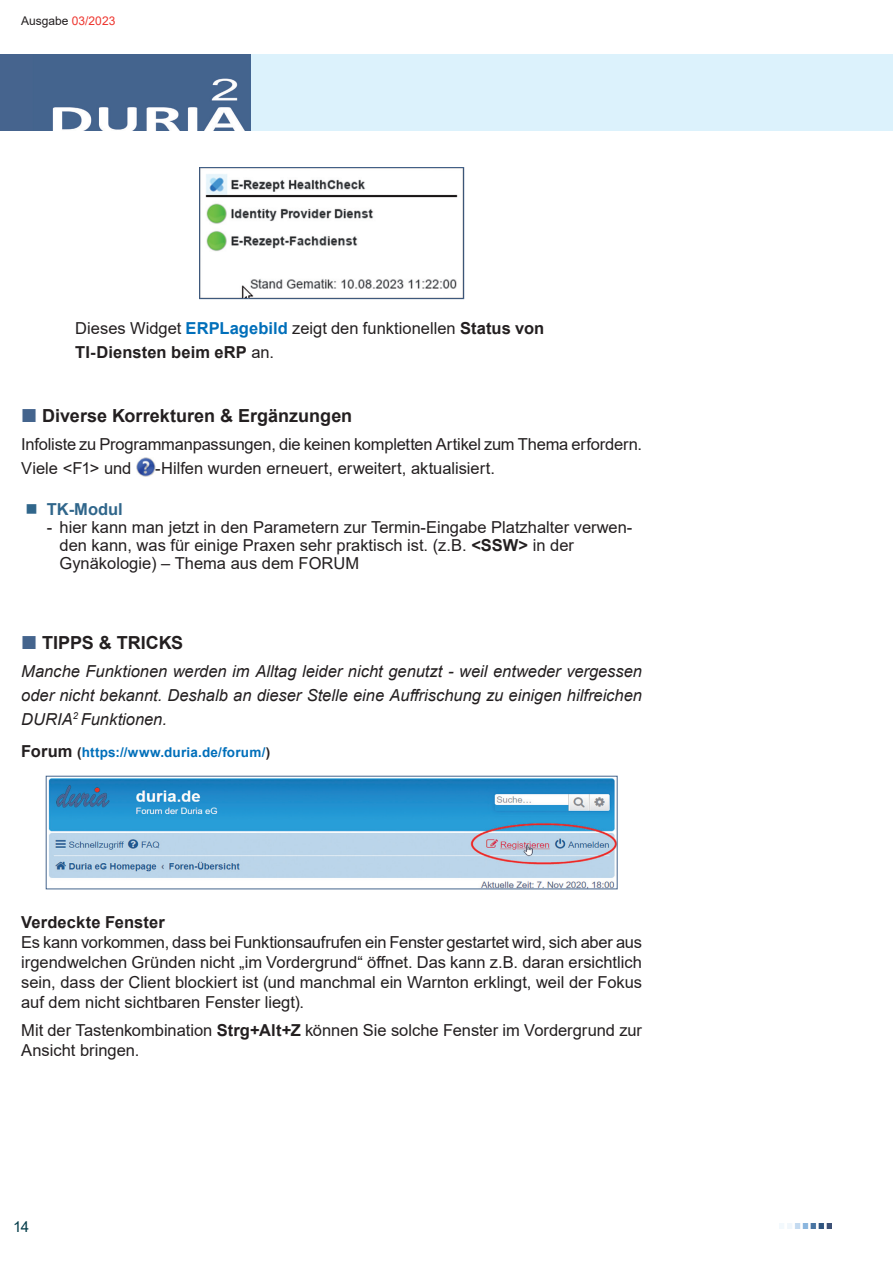
<style>
.page{position:relative;width:893px;height:1263px;background:#fff}
.page>*{position:absolute;margin:0;border:0;box-sizing:border-box;transform-origin:0 0}
.Ueber_text_updat_d2{font:700 18px "Arial";color:#231f20}
.Fließtext{font:16.5px/19.8px "Arial";letter-spacing:-.005em;color:#231f20}
.Fließtext-2{font:italic 16.5px/24px "Arial";color:#231f20;text-align:justify}
.Ueber_text_updat_d2-2{font:16.5px/18px "Arial";color:#231f20}
.Fließtext-3{font:700 16.5px "Arial";letter-spacing:.005em;color:#231f20}
.Ueber_text_updat_d2-3{font:700 16.5px "Arial";color:#30668b}
.t1{font:15px "Arial";color:#003a47}
.Fließtext-4{font:700 13.5px "Arial";letter-spacing:.015em;color:#006fba}
.t2{font:12px "Arial";color:#231f20}
.s1{color:#ee342d}
.s2{font-weight:700;color:#006fba}
.s3{font-weight:700}
.s4{font-size:16.5px;color:#231f20}
.s5{color:#231f20}
</style>
<div class="page">
<img style="left:779px;top:1224px;width:52px;height:5px">
<div style="left:0;top:54px;width:893px;height:77px;background:#dcf2fc"></div>
<img style="left:0;top:54px;width:250px;height:77px">
<img style="left:205px;top:174px;width:253px;height:123px">
<div style="left:199px;top:167px;width:265px;height:132px;border:1px solid #44648d"></div>
<img style="left:136px;top:457px;width:19px;height:19px">
<img style="left:48px;top:778px;width:568px;height:109px">
<div style="left:46px;top:776px;width:572px;height:113px;border:1px solid #44648d"></div>
<p class="t2" style="left:21px;top:12px;width:96px">Ausgabe <span class="s1">03/2023</span></p>
<p class="Fließtext" style="left:75px;top:316px;width:470px;line-height:24px">Dieses Widget <span class="s2">ERPLagebild</span> zeigt den funktionellen <span class="s3">Status von<br>TI-Diensten beim eRP</span> an.</p>
<p class="Ueber_text_updat_d2" style="left:42px;top:403px;width:312px">Diverse Korrekturen &amp; Ergänzungen</p>
<p class="Fließtext" style="left:21px;top:434px;width:622px">Infoliste zu Programmanpassungen, die keinen kompletten Artikel zum Thema erfordern.</p>
<p class="Fließtext" style="left:21px;top:458px;width:112px">Viele &lt;F1&gt; und</p>
<p class="Fließtext" style="left:155px;top:458px;width:341px">-Hilfen wurden erneuert, erweitert, aktualisiert.</p>
<p class="Ueber_text_updat_d2-3" style="left:47px;top:498px;width:78px">TK-Modul</p>
<p class="Ueber_text_updat_d2-2" style="left:60px;top:518px;width:574px;text-indent:-13px">- hier kann man jetzt in den Parametern zur Termin-Eingabe Platzhalter verwen&shy;den kann, was für einige Praxen sehr praktisch ist. (z.B. <span class="s3">&lt;SSW&gt;</span> in der<br>Gynäkologie) – Thema aus dem FORUM</p>
<p class="Ueber_text_updat_d2" style="left:42px;top:630px;width:142px">TIPPS &amp; TRICKS</p>
<p class="Fließtext-2" style="left:21px;top:659px;width:622px">Manche Funktionen werden im Alltag leider nicht genutzt - weil entweder vergessen oder nicht bekannt. Deshalb an dieser Stelle eine Auffrischung zu einigen hilfreichen DURIA<sup>2</sup> Funktionen.</p>
<p class="Fließtext-4" style="left:21px;top:743px;width:251px"><span class="s4">Forum</span> <span class="s5">(</span>https://www.duria.de/forum/<span class="s5">)</span></p>
<p class="Fließtext-3" style="left:21px;top:911px;width:145px">Verdeckte Fenster</p>
<p class="Fließtext" style="left:21px;top:932px;width:622px;text-align:justify">Es kann vorkommen, dass bei Funktionsaufrufen ein Fenster gestartet wird, sich aber aus irgendwelchen Gründen nicht „im Vordergrund“ öffnet. Das kann z.B. daran ersichtlich sein, dass der Client blockiert ist (und manchmal ein Warnton erklingt, weil der Fokus auf dem nicht sichtbaren Fenster liegt).</p>
<p class="Fließtext" style="left:21px;top:1020px;width:622px">Mit der Tastenkombination <span class="s3">Strg+Alt+Z</span> können Sie solche Fenster im Vordergrund zur<br>Ansicht bringen.</p>
<p class="t1" style="left:13px;top:1216px;width:18px">14</p>
</div>
